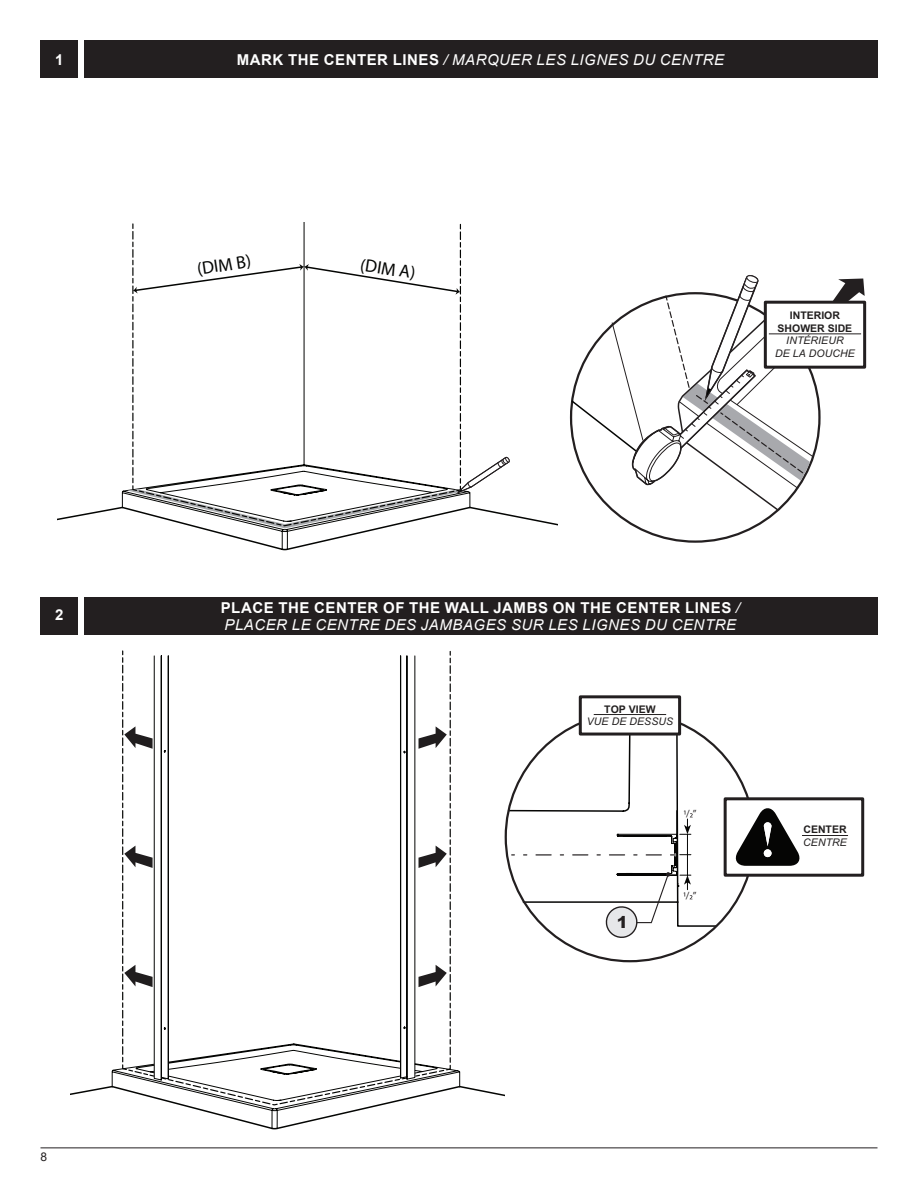
<style>
.page{position:relative;width:918px;height:1188px;background:#fff}
.page>*{position:absolute;margin:0;border:0;box-sizing:border-box;transform-origin:0 0}
.t1{font:18px "Myriad Pro";color:#040503}
.t2{font:900 16.5px "Arial";color:#231f20}
.ISNTRUCTIONS_TEXT{font:italic 15px/16.5px "Arial";letter-spacing:.035em;color:#fff}
.ISNTRUCTIONS_TEXT-2{font:700 15px "Arial";color:#fff}
.t3{font:12px "Arial";color:#231f20}
.t4{font:italic 10.5px/12.6px "Arial";letter-spacing:.01em;color:#211e1e;text-align:center}
.t5{font:700 10.5px/12.6px "Arial";color:#211e1e}
.t6{font:10.5px "Myriad Pro";color:#231f20}
.s1{font-weight:700;font-style:normal}
.s2{font-weight:400;font-style:italic}
</style>
<div class="page">
<hr style="left:40px;top:1148px;width:838px;height:1px;background:#231f20">
<div style="left:84px;top:40px;width:794px;height:38px;background:#231f20"></div>
<div style="left:84px;top:597px;width:794px;height:38px;background:#231f20"></div>
<div style="left:40px;top:40px;width:38px;height:38px;background:#231f20"></div>
<div style="left:40px;top:597px;width:38px;height:38px;background:#231f20"></div>
<svg style="left:507px;top:711px;width:211px;height:217px"></svg>
<div style="left:724px;top:797px;width:140px;height:80px;border:3px solid #231f20"></div>
<svg style="left:735px;top:808px;width:65px;height:58px"></svg>
<div style="left:764px;top:849px;width:8px;height:8px;background:#fff;border-radius:50%"></div>
<hr style="left:802px;top:835px;width:46px;height:1px;background:#231f20">
<div style="left:580px;top:697px;width:100px;height:37px;background:#fff"></div>
<div style="left:579px;top:695px;width:102px;height:41px;border:3px solid #231f20"></div>
<hr style="left:594px;top:714px;width:72px;height:1px;background:#231f20">
<svg style="left:512px;top:811px;width:181px;height:127px"></svg>
<svg style="left:70px;top:657px;width:435px;height:472px"></svg>
<svg style="left:153px;top:655px;width:263px;height:426px"></svg>
<svg style="left:57px;top:222px;width:500px;height:328px"></svg>
<svg style="left:570px;top:275px;width:244px;height:237px"></svg>
<div style="left:765px;top:302px;width:100px;height:65px;background:#fff"></div>
<div style="left:764px;top:301px;width:102px;height:68px;border:3px solid #231f20"></div>
<hr style="left:769px;top:333px;width:92px;height:1px;background:#231f20">
<svg style="left:832px;top:279px;width:33px;height:23px"></svg>
<p class="ISNTRUCTIONS_TEXT-2" style="left:55px;top:49px;width:10px">1</p>
<p class="ISNTRUCTIONS_TEXT-2" style="left:55px;top:605px;width:10px">2</p>
<p class="t3" style="left:40px;top:1149px;width:8px">8</p>
<p class="ISNTRUCTIONS_TEXT" style="left:237px;top:52px;width:489px"><span class="s1">MARK THE CENTER LINES</span> / MARQUER LES LIGNES DU CENTRE</p>
<p class="t1" style="left:195px;top:258px;width:56px;rotate:-9deg">(DIM B)</p>
<p class="t1" style="left:362px;top:253px;width:57px;rotate:9deg">(DIM A)</p>
<p class="t4" style="left:775px;top:309px;width:81px"><span class="s1">INTERIOR<br>SHOWER SIDE<br></span>INTÉRIEUR<br>DE LA DOUCHE</p>
<p class="ISNTRUCTIONS_TEXT" style="left:221px;top:600px;width:521px"><span class="s1">PLACE THE CENTER OF THE WALL JAMBS ON THE CENTER LINES</span> /<br>PLACER LE CENTRE DES JAMBAGES SUR LES LIGNES DU CENTRE</p>
<p class="t4" style="left:587px;top:703px;width:88px"><span class="s1">TOP VIEW<br></span>VUE DE DESSUS</p>
<p class="t2" style="left:617px;top:910px;width:13px">1</p>
<p class="t6" style="left:686px;top:807px;width:12px">/ ”</p>
<p class="t6" style="left:686px;top:889px;width:12px">/ ”</p>
<p class="t5" style="left:803px;top:823px;width:45px">CENTER<br><span class="s2">CENTRE</span></p>
</div>
